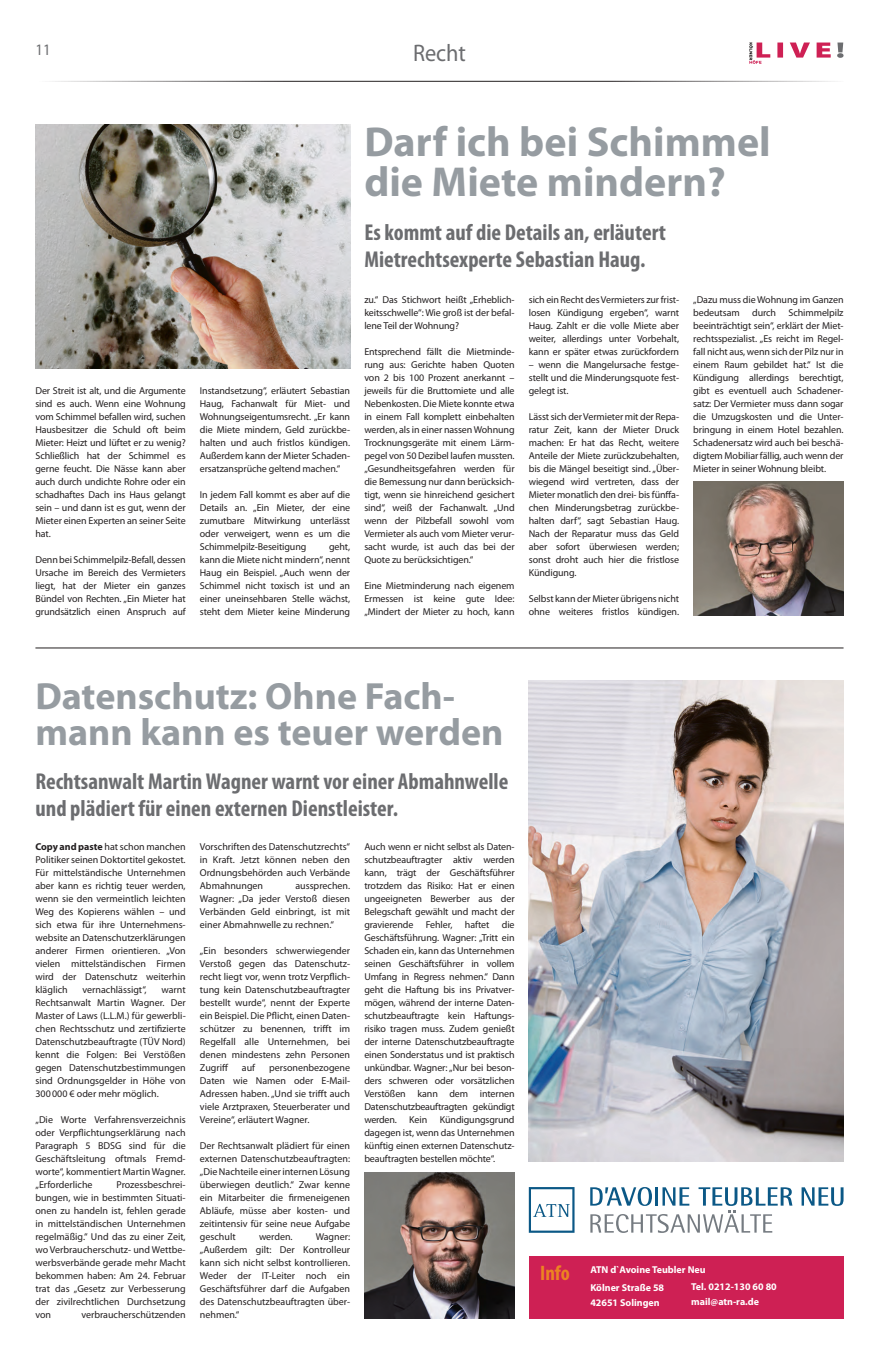
<style>
.page{position:relative;width:879px;height:1361px;background:#fff}
.page>*{position:absolute;margin:0;border:0;box-sizing:border-box;transform-origin:0 0}
.t1{font:700 42px/40px "Myriad Pro";color:#969ca1}
.t2{font:700 38px/36px "Myriad Pro";color:#969ca1}
.t3{font:24px "Myriad Pro";color:#6c6d70;scale:.93 1}
.t4{font:700 condensed 23px/27px "Myriad Pro";color:#6c6d70}
.t5{font:16px "Myriad Pro";color:#6c6d70;scale:.93 1}
.t6{font:10px/13px "Myriad Pro";letter-spacing:-.01em;color:#231f20;text-align:justify}
.t7{font:700 10px/17.8px "Myriad Pro";color:#fff}
.s1{font-weight:700}
.s2{font-stretch:condensed;font-size:21px;color:#ec8322}
</style>
<div class="page">
<img style="left:35px;top:125px;width:315px;height:244px">
<img style="left:693px;top:481px;width:150px;height:134px">
<div style="left:529px;top:1255px;width:314px;height:63px;background:#ce2054"></div>
<img style="left:529px;top:680px;width:314px;height:481px">
<svg style="left:529px;top:1187px;width:45px;height:45px"></svg>
<svg style="left:801px;top:1187px;width:42px;height:19px"></svg>
<svg style="left:590px;top:1187px;width:202px;height:46px"></svg>
<img style="left:364px;top:1172px;width:150px;height:146px">
<hr style="left:35px;top:648px;width:808px;height:1px;background:#231f20">
<svg style="left:837px;top:43px;width:6px;height:15px"></svg>
<hr style="left:35px;top:81px;width:808px;height:1px;background:#231f20">
<svg style="left:749px;top:43px;width:81px;height:21px"></svg>
<h3 class="t5" style="left:35px;top:39px;width:18px">11</h3>
<h3 class="t3" style="left:413px;top:38px;width:58px">Recht</h3>
<p class="t6" style="left:35px;top:384px;width:152px">Der Streit ist alt, und die Argumente sind es auch. Wenn eine Wohnung vom Schimmel befallen wird, suchen Hausbesitzer die Schuld oft beim Mieter: Heizt und lüftet er zu wenig?<br>Schließlich hat der Schimmel es gerne feucht. Die Nässe kann aber auch durch undichte Rohre oder ein schadhaftes Dach ins Haus gelangt sein – und dann ist es gut, wenn der Mieter einen Experten an seiner Seite hat.</p>
<p class="t6" style="left:35px;top:553px;width:152px">Denn bei Schimmelpilz-Befall, dessen Ursache im Bereich des Vermieters liegt, hat der Mieter ein ganzes Bündel von Rechten. „Ein Mieter hat grundsätzlich einen Anspruch auf</p>
<p class="t6" style="left:200px;top:384px;width:152px">Instandsetzung“, erläutert Sebastian Haug, Fachanwalt für Miet- und Wohnungseigentumsrecht. „Er kann die Miete mindern, Geld zurückbe&shy;halten und auch fristlos kündigen.<br>Außerdem kann der Mieter Schaden&shy;ersatzansprüche geltend machen.“</p>
<p class="t6" style="left:200px;top:488px;width:152px">In jedem Fall kommt es aber auf die Details an. „Ein Mieter, der eine zumutbare Mitwirkung unterlässt oder verweigert, wenn es um die Schimmelpilz-Beseitigung</p>
<p class="t6" style="left:200px;top:540px;width:152px;text-indent:129px">geht, kann die Miete nicht mindern“, nennt Haug ein Beispiel. „Auch wenn der Schimmel nicht toxisch ist und an einer uneinsehbaren Stelle wächst, steht dem Mieter keine Minderung</p>
<h1 class="t1" style="left:364px;top:121px;width:408px">Darf ich bei Schimmel die Miete mindern?</h1>
<h3 class="t4" style="left:364px;top:219px;width:303px">Es kommt auf die Details an, erläutert<br>Mietrechtsexperte Sebastian Haug.</h3>
<p class="t6" style="left:364px;top:293px;width:152px">zu.“ Das Stichwort heißt „Erheblich&shy;keitsschwelle“: Wie groß ist der befal&shy;lene Teil der Wohnung?</p>
<p class="t6" style="left:364px;top:345px;width:152px">Entsprechend fällt die Mietminde&shy;rung aus: Gerichte haben Quoten von 2 bis 100 Prozent anerkannt – jeweils für die Bruttomiete und alle Nebenkosten. Die Miete konnte etwa in einem Fall komplett einbehalten werden, als in einer nassen Wohnung Trocknungsgeräte mit einem Lärm&shy;pegel von 50 Dezibel laufen mussten. „Gesundheitsgefahren werden für die Bemessung nur dann berücksich&shy;tigt, wenn sie hinreichend gesichert sind“, weiß der Fachanwalt. „Und wenn der Pilzbefall sowohl vom Vermieter als auch vom Mieter verur&shy;sacht wurde, ist auch das bei der Quote zu berücksichtigen.“</p>
<p class="t6" style="left:364px;top:579px;width:152px">Eine Mietminderung nach eigenem Ermessen ist keine gute Idee: „Mindert der Mieter zu hoch, kann</p>
<p class="t6" style="left:529px;top:293px;width:152px">sich ein Recht des Vermieters zur frist&shy;losen Kündigung ergeben“, warnt Haug. Zahlt er die volle Miete aber weiter, allerdings unter Vorbehalt, kann er später etwas zurückfordern</p>
<p class="t6" style="left:529px;top:358px;width:152px">– wenn die Mangelursache festge&shy;stellt und die Minderungsquote fest&shy;gelegt ist.</p>
<p class="t6" style="left:529px;top:410px;width:152px">Lässt sich der Vermieter mit der Repa&shy;ratur Zeit, kann der Mieter Druck machen: Er hat das Recht, weitere Anteile der Miete zurückzubehalten, bis die Mängel beseitigt sind. „Über&shy;wiegend wird vertreten, dass der Mieter monatlich den drei- bis fünffa&shy;chen Minderungsbetrag zurückbe&shy;halten darf“, sagt Sebastian Haug.<br>Nach der Reparatur muss das Geld aber sofort überwiesen werden; sonst droht auch hier die fristlose Kündigung.</p>
<p class="t6" style="left:529px;top:592px;width:152px">Selbst kann der Mieter übrigens nicht ohne weiteres fristlos kündigen.</p>
<p class="t6" style="left:693px;top:293px;width:152px">„Dazu muss die Wohnung im Ganzen bedeutsam durch Schimmelpilz beeinträchtigt sein“, erklärt der Miet&shy;rechtsspezialist. „Es reicht im Regel&shy;fall nicht aus, wenn sich der Pilz nur in einem Raum gebildet hat.“ Ist die Kündigung allerdings berechtigt, gibt es eventuell auch Schadener&shy;satz: Der Vermieter muss dann sogar die Umzugskosten und die Unter&shy;bringung in einem Hotel bezahlen.<br>Schadenersatz wird auch bei beschä&shy;digtem Mobiliar fällig, auch wenn der Mieter in seiner Wohnung bleibt.</p>
<h2 class="t2" style="left:35px;top:677px;width:469px">Datenschutz: Ohne Fach&shy;mann kann es teuer werden</h2>
<h3 class="t4" style="left:35px;top:767px;width:474px">Rechtsanwalt Martin Wagner warnt vor einer Abmahnwelle und plädiert für einen externen Dienstleister.</h3>
<p class="t6" style="left:35px;top:840px;width:152px"><span class="s1">Copy and paste</span> hat schon manchen Politiker seinen Doktortitel gekostet.<br>Für mittelständische Unternehmen aber kann es richtig teuer werden, wenn sie den vermeintlich leichten Weg des Kopierens wählen – und sich etwa für ihre Unternehmens&shy;website an Datenschutzerklärungen anderer Firmen orientieren. „Von vielen mittelständischen Firmen wird der Datenschutz weiterhin kläglich</p>
<p class="t6" style="left:82px;top:983px;width:66px">vernachlässigt“,</p>
<p class="t6" style="left:35px;top:983px;width:152px;text-indent:126px">warnt Rechtsanwalt Martin Wagner. Der Master of Laws (L.L.M.) für gewerbli&shy;chen Rechtsschutz und zertifizierte Datenschutzbeauftragte (TÜV Nord) kennt die Folgen: Bei Verstößen gegen Datenschutzbestimmungen sind Ordnungsgelder in Höhe von 300000 € oder mehr möglich.</p>
<p class="t6" style="left:35px;top:1113px;width:152px">„Die Worte Verfahrensverzeichnis oder Verpflichtungserklärung nach Paragraph 5 BDSG sind für die Geschäftsleitung oftmals Fremd&shy;worte“, kommentiert Martin Wagner. „Erforderliche</p>
<p class="t6" style="left:35px;top:1178px;width:152px;text-indent:81px">Prozessbeschrei&shy;bungen, wie in bestimmten Situati&shy;onen zu handeln ist, fehlen gerade in mittelständischen Unternehmen regelmäßig.“ Und das zu einer Zeit, wo Verbraucherschutz- und Wettbe&shy;werbsverbände gerade mehr Macht bekommen haben: Am 24. Februar trat das „Gesetz zur Verbesserung der zivilrechtlichen Durchsetzung von</p>
<p class="t6" style="left:81px;top:1308px;width:106px">verbraucherschützenden</p>
<p class="t6" style="left:200px;top:840px;width:152px">Vorschriften des Datenschutzrechts“ in Kraft. Jetzt können neben den Ordnungsbehörden auch Verbände Abmahnungen</p>
<p class="t6" style="left:200px;top:879px;width:152px;text-indent:95px">aussprechen.<br>Wagner: „Da jeder Verstoß diesen Verbänden Geld einbringt, ist mit einer Abmahnwelle zu rechnen.“</p>
<p class="t6" style="left:200px;top:944px;width:152px">„Ein besonders schwerwiegender Verstoß gegen das Datenschutz&shy;recht liegt vor, wenn trotz Verpflich&shy;tung kein Datenschutzbeauftragter bestellt wurde“, nennt der Experte ein Beispiel. Die Pflicht, einen Daten&shy;schützer zu benennen, trifft im Regelfall alle Unternehmen, bei denen mindestens zehn Personen Zugriff</p>
<p class="t6" style="left:242px;top:1061px;width:15px">auf</p>
<p class="t6" style="left:200px;top:1061px;width:152px;text-indent:69px">personenbezogene Daten wie Namen oder E-Mail-Adressen haben. „Und sie trifft auch viele Arztpraxen, Steuerberater und Vereine“, erläutert Wagner.</p>
<p class="t6" style="left:200px;top:1139px;width:152px">Der Rechtsanwalt plädiert für einen externen Datenschutzbeauftragten: „Die Nachteile einer internen Lösung überwiegen deutlich.“ Zwar kenne ein Mitarbeiter die firmeneigenen Abläufe, müsse aber kosten- und zeitintensiv für seine neue Aufgabe geschult</p>
<p class="t6" style="left:259px;top:1230px;width:35px">werden.</p>
<p class="t6" style="left:200px;top:1230px;width:152px;text-indent:116px">Wagner: „Außerdem gilt: Der Kontrolleur kann sich nicht selbst kontrollieren.<br>Weder der IT-Leiter noch ein Geschäftsführer darf die Aufgaben des Datenschutzbeauftragten über&shy;nehmen.“</p>
<p class="t6" style="left:364px;top:840px;width:152px">Auch wenn er nicht selbst als Daten&shy;schutzbeauftragter aktiv werden kann, trägt der Geschäftsführer trotzdem das Risiko: Hat er einen ungeeigneten Bewerber aus der Belegschaft gewählt und macht der gravierende Fehler, haftet die Geschäftsführung. Wagner: „Tritt ein Schaden ein, kann das Unternehmen seinen Geschäftsführer in vollem Umfang in Regress nehmen.“ Dann geht die Haftung bis ins Privatver&shy;mögen, während der interne Daten&shy;schutzbeauftragte kein Haftungs&shy;risiko tragen muss. Zudem genießt der interne Datenschutzbeauftragte einen Sonderstatus und ist praktisch unkündbar. Wagner: „Nur bei beson&shy;ders schweren oder vorsätzlichen Verstößen kann dem internen Datenschutzbeauftragten gekündigt werden. Kein</p>
<p class="t6" style="left:364px;top:1113px;width:152px;text-indent:76px">Kündigungsgrund dagegen ist, wenn das Unternehmen künftig einen externen Datenschutz&shy;beauftragten bestellen möchte“.</p>
<p class="t7" style="left:590px;top:1260px;width:117px;text-indent:-50px"><span class="s2">Info</span> ATN d`Avoine Teubler Neu<br>Kölner Straße 58</p>
<p class="t7" style="left:590px;top:1293px;width:71px">42651 Solingen</p>
<p class="t7" style="left:691px;top:1279px;width:87px;line-height:15px">Tel. 0212-130 60 80 mail@atn-ra.de</p>
</div>
